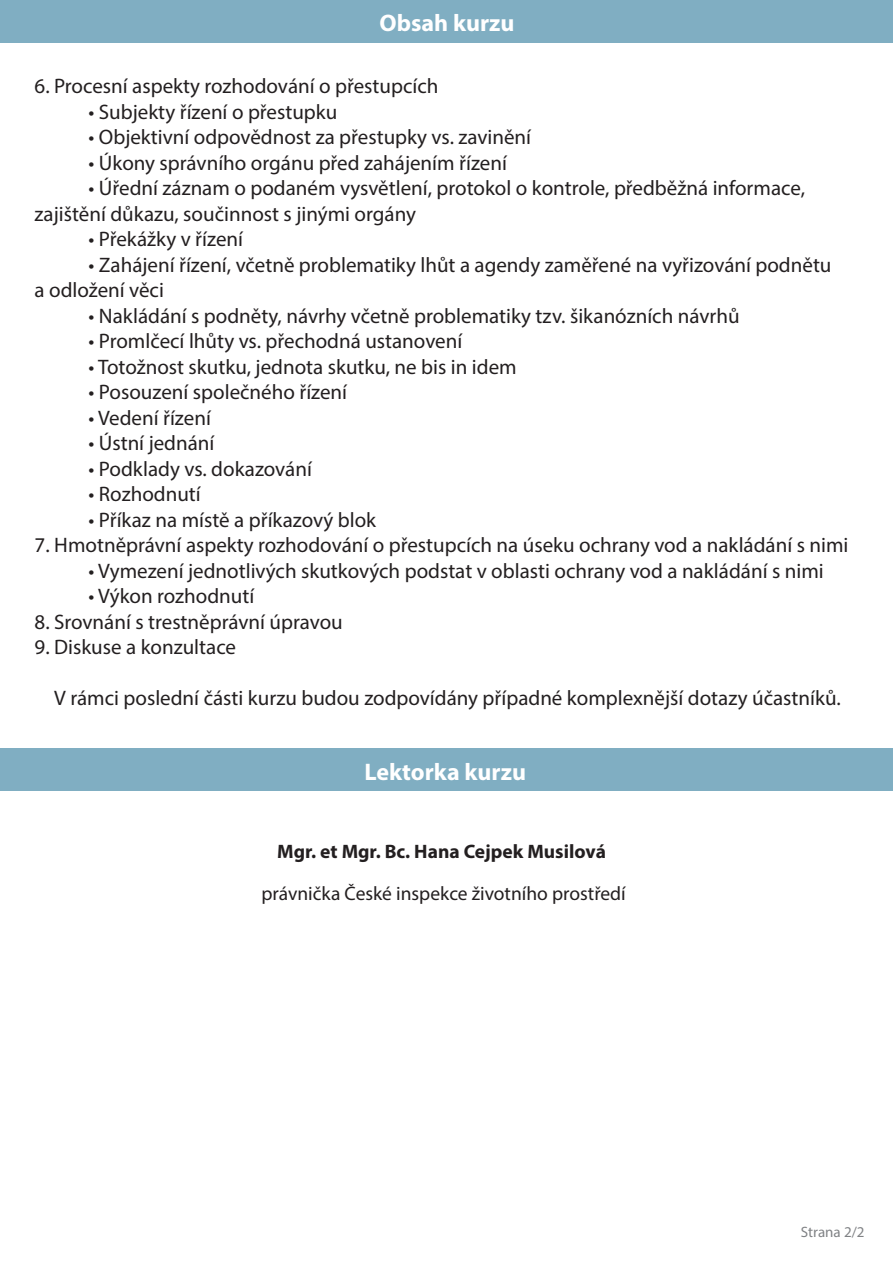
<style>
.page{position:relative;width:893px;height:1263px;background:#fff}
.page>*{position:absolute;margin:0;border:0;box-sizing:border-box;transform-origin:0 0}
.t1{font:700 24px "Myriad Pro";color:#fff}
.t2{font:21px/25.5px "Myriad Pro";color:#231f20}
.t3{font:19.5px "Myriad Pro";color:#231f20}
.t4{font:700 19.5px "Myriad Pro";color:#231f20}
.t5{font:15px "Myriad Pro";color:#808285}
</style>
<div class="page">
<div style="left:0;top:749px;width:893px;height:42px;background:#80aec2"></div>
<div style="left:0;top:1px;width:893px;height:42px;background:#80aec2"></div>
<p class="t1" style="left:379px;top:7px;width:137px">Obsah kurzu</p>
<p class="t2" style="left:35px;top:73px;width:405px">6. Procesní aspekty rozhodování o přestupcích</p>
<p class="t2" style="left:89px;top:99px;width:250px">• Subjekty řízení o přestupku</p>
<p class="t2" style="left:89px;top:124px;width:444px">• Objektivní odpovědnost za přestupky vs. zavinění</p>
<p class="t2" style="left:89px;top:150px;width:420px">• Úkony správního orgánu před zahájením řízení</p>
<p class="t2" style="left:35px;top:175px;width:772px;text-indent:54px">• Úřední záznam o podaném vysvětlení, protokol o kontrole, předběžná informace, zajištění důkazu, součinnost s jinými orgány</p>
<p class="t2" style="left:89px;top:226px;width:156px">• Překážky v řízení</p>
<p class="t2" style="left:35px;top:252px;width:798px;text-indent:54px">• Zahájení řízení, včetně problematiky lhůt a agendy zaměřené na vyřizování podnětu a odložení věci</p>
<p class="t2" style="left:89px;top:303px;width:653px">• Nakládání s podněty, návrhy včetně problematiky tzv. šikanózních návrhů</p>
<p class="t2" style="left:89px;top:328px;width:375px">• Promlčecí lhůty vs. přechodná ustanovení</p>
<p class="t2" style="left:89px;top:354px;width:430px">• Totožnost skutku, jednota skutku, ne bis in idem</p>
<p class="t2" style="left:89px;top:379px;width:260px">• Posouzení společného řízení</p>
<p class="t2" style="left:89px;top:405px;width:124px">• Vedení řízení</p>
<p class="t2" style="left:89px;top:430px;width:127px">• Ústní jednání</p>
<p class="t2" style="left:89px;top:456px;width:225px">• Podklady vs. dokazování</p>
<p class="t2" style="left:89px;top:481px;width:114px">• Rozhodnutí</p>
<p class="t2" style="left:89px;top:507px;width:289px">• Příkaz na místě a příkazový blok</p>
<p class="t2" style="left:35px;top:532px;width:815px">7. Hmotněprávní aspekty rozhodování o přestupcích na úseku ochrany vod a nakládání s nimi</p>
<p class="t2" style="left:89px;top:558px;width:737px">• Vymezení jednotlivých skutkových podstat v oblasti ochrany vod a nakládání s nimi</p>
<p class="t2" style="left:89px;top:583px;width:167px">• Výkon rozhodnutí</p>
<p class="t2" style="left:35px;top:609px;width:310px">8. Srovnání s trestněprávní úpravou</p>
<p class="t2" style="left:35px;top:634px;width:203px">9. Diskuse a konzultace</p>
<p class="t2" style="left:54px;top:685px;width:788px">V rámci poslední části kurzu budou zodpovídány případné komplexnější dotazy účastníků.</p>
<p class="t1" style="left:365px;top:756px;width:163px">Lektorka kurzu</p>
<p class="t4" style="left:277px;top:838px;width:330px">Mgr. et Mgr. Bc. Hana Cejpek Musilová</p>
<p class="t3" style="left:261px;top:881px;width:366px">právnička České inspekce životního prostředí</p>
<p class="t5" style="left:801px;top:1222px;width:65px">Strana 2/2</p>
</div>
